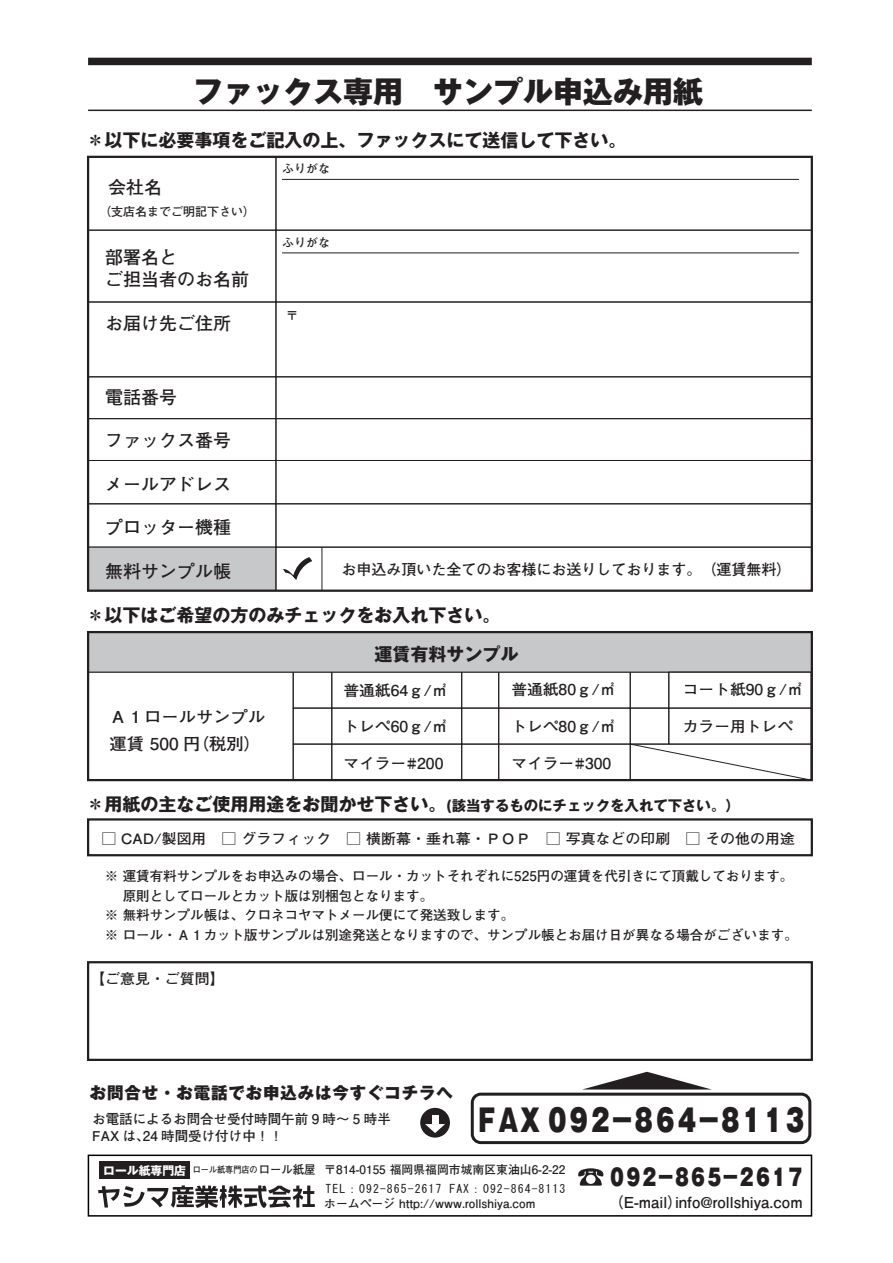
<style>
.page{position:relative;width:893px;height:1263px;background:#fff}
.page>*{position:absolute;margin:0;border:0;box-sizing:border-box;transform-origin:0 0}
.t1{font:800 30px "Gothic MB101 Pro";color:#231f20}
.t2{font:900 29.85px "Gothic MB101 Pro";letter-spacing:-.1em;color:#231f20;scale:.8 1}
.t3{font:900 22.5px "Gothic MB101 Pro";letter-spacing:-.1em;color:#231f20;scale:.8 1}
.t4{font:700 18px "Gothic MB101 Pro";color:#231f20}
.t5{font:700 18px/21.6px "Futo Go B101 Pro";color:#231f20}
.t6{font:800 16.5px "Gothic MB101 Pro";letter-spacing:.05em;color:#231f20}
.t7{font:700 16.5px/27px "Futo Go B101 Pro";color:#231f20;scale:1.05 1}
.t8{font:700 15.15px "Futo Go B101 Pro";color:#231f20}
.t9{font:700 15px "Futo Go B101 Pro";color:#231f20;scale:1.05 1}
.t10{font:700 15px "Futo Go B101 Pro";color:#231f20}
.t11{font:700 14.4px "Gothic MB101 Pro";color:#231f20}
.t12{font:700 14.25px "Futo Go B101 Pro";color:#231f20;scale:1.05 1}
.t13{font:700 13.5px/16.5px "Futo Go B101 Pro";color:#231f20}
.t14{font:700 12px "Futo Go B101 Pro";color:#231f20}
.t15{font:700 11.85px "Futo Go B101 Pro";color:#231f20}
.t16{font:11.85px "MS Gothic";letter-spacing:.085em;color:#231f20}
.t17{font:700 9px "Futo Go B101 Pro";color:#231f20;scale:.9 1}
.s1{font-size:18px}
.s2{font-family:"Gothic MB101 Pro";font-size:11.85px;color:#fff}
.s3{font-size:12px}
</style>
<div class="page">
<div style="left:99px;top:1161px;width:90px;height:17px;background:#231f20"></div>
<div style="left:88px;top:156px;width:188px;height:75px;border:1px solid #231f20"></div>
<div style="left:88px;top:230px;width:188px;height:72px;border:1px solid #231f20"></div>
<div style="left:276px;top:230px;width:536px;height:72px;border:1px solid #231f20"></div>
<div style="left:88px;top:302px;width:188px;height:75px;border:1px solid #231f20"></div>
<div style="left:276px;top:302px;width:536px;height:75px;border:1px solid #231f20"></div>
<div style="left:88px;top:376px;width:188px;height:43px;border:1px solid #231f20"></div>
<div style="left:276px;top:376px;width:536px;height:43px;border:1px solid #231f20"></div>
<div style="left:88px;top:418px;width:188px;height:43px;border:1px solid #231f20"></div>
<div style="left:276px;top:418px;width:536px;height:43px;border:1px solid #231f20"></div>
<div style="left:88px;top:460px;width:188px;height:44px;border:1px solid #231f20"></div>
<div style="left:276px;top:460px;width:536px;height:44px;border:1px solid #231f20"></div>
<div style="left:88px;top:503px;width:188px;height:44px;border:1px solid #231f20"></div>
<div style="left:276px;top:503px;width:536px;height:44px;border:1px solid #231f20"></div>
<div style="left:88px;top:547px;width:188px;height:44px;background:#c7c8ca;border:1px solid #231f20"></div>
<div style="left:276px;top:547px;width:536px;height:44px;border:1px solid #231f20"></div>
<hr style="left:282px;top:179px;width:517px;height:1px;background:#231f20">
<hr style="left:282px;top:253px;width:517px;height:1px;background:#231f20">
<div style="left:88px;top:1154px;width:724px;height:62px;border:2px solid #000"></div>
<svg style="left:98px;top:1185px;width:217px;height:23px"></svg>
<div style="left:471px;top:1093px;width:340px;height:51px;border:3px solid #231f20;border-radius:9px"></div>
<svg style="left:584px;top:1072px;width:126px;height:17px"></svg>
<div style="left:87px;top:156px;width:726px;height:436px;border:2px solid #231f20"></div>
<div style="left:88px;top:58px;width:724px;height:7px;background:#231f20"></div>
<hr style="left:88px;top:110px;width:724px;height:1px;background:#231f20">
<svg style="left:283px;top:557px;width:29px;height:23px"></svg>
<hr style="left:322px;top:547px;width:1px;height:43px;background:#231f20">
<div style="left:293px;top:672px;width:39px;height:36px;border:1px solid #231f20"></div>
<div style="left:331px;top:672px;width:131px;height:36px;border:1px solid #231f20"></div>
<div style="left:461px;top:672px;width:38px;height:36px;border:1px solid #231f20"></div>
<div style="left:498px;top:672px;width:133px;height:36px;border:1px solid #231f20"></div>
<div style="left:630px;top:672px;width:39px;height:36px;border:1px solid #231f20"></div>
<div style="left:293px;top:708px;width:39px;height:36px;border:1px solid #231f20"></div>
<div style="left:331px;top:708px;width:131px;height:36px;border:1px solid #231f20"></div>
<div style="left:461px;top:708px;width:38px;height:36px;border:1px solid #231f20"></div>
<div style="left:498px;top:708px;width:133px;height:36px;border:1px solid #231f20"></div>
<div style="left:630px;top:708px;width:39px;height:36px;border:1px solid #231f20"></div>
<div style="left:293px;top:744px;width:39px;height:36px;border:1px solid #231f20"></div>
<div style="left:331px;top:744px;width:131px;height:36px;border:1px solid #231f20"></div>
<div style="left:461px;top:744px;width:38px;height:36px;border:1px solid #231f20"></div>
<div style="left:498px;top:744px;width:133px;height:36px;border:1px solid #231f20"></div>
<div style="left:88px;top:672px;width:206px;height:108px;border:1px solid #231f20"></div>
<div style="left:88px;top:632px;width:724px;height:40px;background:#c7c8ca"></div>
<div style="left:87px;top:631px;width:726px;height:150px;border:2px solid #231f20"></div>
<div style="left:87px;top:818px;width:726px;height:38px;border:2px solid #231f20"></div>
<div style="left:87px;top:961px;width:726px;height:100px;border:2px solid #231f20"></div>
<div style="left:668px;top:672px;width:143px;height:36px;border:1px solid #231f20"></div>
<div style="left:668px;top:708px;width:143px;height:36px;border:1px solid #231f20"></div>
<svg style="left:629px;top:743px;width:183px;height:38px"></svg>
<div style="left:420px;top:1108px;width:30px;height:29px;background:#231f20;border-radius:50%"></div>
<div style="left:432px;top:1115px;width:6px;height:9px;background:#fff"></div>
<svg style="left:425px;top:1124px;width:20px;height:9px"></svg>
<svg style="left:578px;top:1168px;width:25px;height:17px"></svg>
<h1 class="t1" style="left:193px;top:66px;width:511px">ファックス専用　サンプル申込み用紙</h1>
<h3 class="t4" style="left:86px;top:125px;width:542px">＊以下に必要事項をご記入の上、ファックスにて送信して下さい。</h3>
<h3 class="t5" style="left:108px;top:174px;width:55px">会社名</h3>
<p class="t14" style="left:99px;top:201px;width:158px">（支店名までご明記下さい）</p>
<h3 class="t5" style="left:105px;top:244px;width:145px">部署名と<br>ご担当者のお名前</h3>
<h3 class="t5" style="left:105px;top:310px;width:127px">お届け先ご住所</h3>
<h3 class="t5" style="left:105px;top:384px;width:73px">電話番号</h3>
<h3 class="t5" style="left:105px;top:427px;width:127px">ファックス番号</h3>
<h3 class="t5" style="left:105px;top:471px;width:127px">メールアドレス</h3>
<h3 class="t5" style="left:105px;top:514px;width:127px">プロッター機種</h3>
<h3 class="t5" style="left:105px;top:558px;width:127px">無料サンプル帳</h3>
<p class="t14" style="left:282px;top:159px;width:49px">ふりがな</p>
<p class="t14" style="left:282px;top:233px;width:49px">ふりがな</p>
<p class="t14" style="left:286px;top:306px;width:13px">〒</p>
<p class="t10" style="left:342px;top:557px;width:452px">お申込み頂いた全てのお客様にお送りしております。（運賃無料）</p>
<h3 class="t4" style="left:86px;top:600px;width:416px">＊以下はご希望の方のみチェックをお入れ下さい。</h3>
<p class="t7" style="left:109px;top:701px;width:150px">Ａ１ロールサンプル運賃 500 円（税別）</p>
<h3 class="t4" style="left:374px;top:639px;width:145px">運賃有料サンプル</h3>
<p class="t9" style="left:343px;top:679px;width:101px">普通紙64ｇ/㎡</p>
<p class="t9" style="left:511px;top:678px;width:101px">普通紙80ｇ/㎡</p>
<p class="t9" style="left:683px;top:678px;width:116px">コート紙90ｇ/㎡</p>
<p class="t9" style="left:343px;top:714px;width:101px">トレペ60ｇ/㎡</p>
<p class="t9" style="left:511px;top:714px;width:101px">トレペ80ｇ/㎡</p>
<p class="t9" style="left:683px;top:714px;width:106px">カラー用トレペ</p>
<p class="t9" style="left:343px;top:752px;width:97px">マイラー#200</p>
<p class="t9" style="left:511px;top:752px;width:97px">マイラー#300</p>
<p class="t11" style="left:86px;top:793px;width:655px"><span class="s1">＊用紙の主なご使用用途をお聞かせ下さい。</span>(該当するものにチェックを入れて下さい。）</p>
<p class="t12" style="left:101px;top:827px;width:662px">□ CAD/製図用　□ グラフィック　□ 横断幕・垂れ幕・ＰＯＰ　□ 写真などの印刷　□ その他の用途</p>
<p class="t13" style="left:105px;top:866px;width:690px">※ 運賃有料サンプルをお申込みの場合、ロール・カットそれぞれに525円の運賃を代引きにて頂戴しております。</p>
<p class="t13" style="left:123px;top:885px;width:312px">原則としてロールとカット版は別梱包となります。</p>
<p class="t13" style="left:105px;top:905px;width:411px">※ 無料サンプル帳は、クロネコヤマトメール便にて発送致します。</p>
<p class="t13" style="left:105px;top:924px;width:694px">※ ロール・Ａ１カット版サンプルは別途発送となりますので、サンプル帳とお届け日が異なる場合がございます。</p>
<p class="t12" style="left:90px;top:967px;width:130px">【ご意見・ご質問】</p>
<p class="t6" style="left:90px;top:1079px;width:364px">お問合せ・お電話でお申込みは今すぐコチラへ</p>
<h2 class="t2" style="left:475px;top:1095px;width:417px">ＦＡＸ ０９２－８６４－８１１３</h2>
<p class="t13" style="left:92px;top:1109px;width:300px">お電話によるお問合せ受付時間午前 9 時～ 5 時半<br>FAX は、24 時間受け付け中！！</p>
<p class="t15" style="left:324px;top:1160px;width:243px">〒814-0155 福岡県福岡市城南区東油山6-2-22</p>
<p class="t15" style="left:324px;top:1194px;width:224px">ホームページ http://www.rollshiya.com　</p>
<p class="t8" style="left:609px;top:1190px;width:195px">（E-mail）info@rollshiya.com</p>
<p class="t17" style="left:103px;top:1162px;width:237px"><span class="s2">ロール紙専門店</span> ロール紙専門店の<span class="s3">ロール紙屋</span></p>
<h3 class="t3" style="left:608px;top:1158px;width:247px">０９２－８６５－２６１７</h3>
<p class="t16" style="left:325px;top:1182px;width:241px">TEL：092-865-2617 FAX：092-864-8113</p>
</div>
